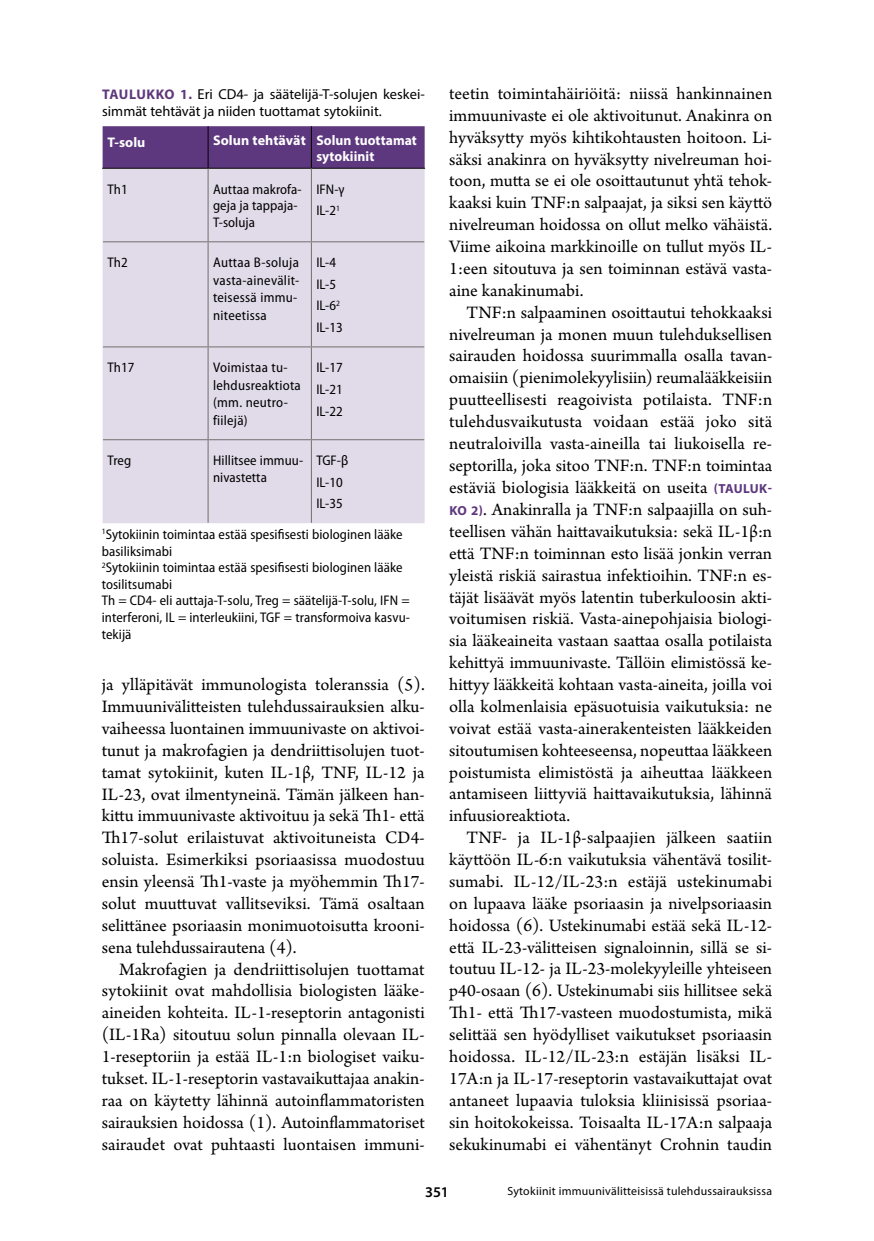
<style>
.page{position:relative;width:874px;height:1241px;background:#fff}
.page>*{position:absolute;margin:0;border:0;box-sizing:border-box;transform-origin:0 0}
.t1{font:18.38px/21.9px "Arno Pro";color:#000;text-align:justify}
.t2{font:600 14.88px "Myriad Pro";color:#000}
.t3{font:14.35px/17.5px "Myriad Pro";color:#000}
.t4{font:semi-condensed 14px/16.6px "Myriad Pro";letter-spacing:.005em;color:#000}
.t5{font:700 14px/16.6px "Myriad Pro";letter-spacing:.005em;color:#fff}
.t6{font:11.9px "Myriad Pro";letter-spacing:.02em;color:#000}
.s1{font-weight:700;font-size:14px;color:#5e387e}
.s2{font-family:"Myriad Pro";font-weight:700;font-size:13.12px;color:#5e387e}
</style>
<div class="page">
<div style="left:103px;top:126px;width:321px;height:42px;background:#5e387e"></div>
<div style="left:103px;top:169px;width:321px;height:354px;background:#e1dbe9"></div>
<hr style="left:102px;top:168px;width:106px;height:1px;background:#000">
<hr style="left:208px;top:168px;width:103px;height:1px;background:#000">
<hr style="left:311px;top:168px;width:114px;height:1px;background:#000">
<hr style="left:103px;top:241px;width:105px;height:1px;background:#716f6d">
<hr style="left:208px;top:241px;width:103px;height:1px;background:#716f6d">
<hr style="left:311px;top:241px;width:113px;height:1px;background:#716f6d">
<hr style="left:103px;top:346px;width:105px;height:1px;background:#716f6d">
<hr style="left:208px;top:346px;width:103px;height:1px;background:#716f6d">
<hr style="left:311px;top:346px;width:113px;height:1px;background:#716f6d">
<hr style="left:103px;top:439px;width:105px;height:1px;background:#716f6d">
<hr style="left:208px;top:439px;width:103px;height:1px;background:#716f6d">
<hr style="left:311px;top:439px;width:113px;height:1px;background:#716f6d">
<hr style="left:208px;top:126px;width:1px;height:42px;background:#000">
<hr style="left:207px;top:169px;width:1px;height:72px;background:#716f6d">
<hr style="left:207px;top:242px;width:1px;height:104px;background:#716f6d">
<hr style="left:207px;top:347px;width:1px;height:92px;background:#716f6d">
<hr style="left:207px;top:440px;width:1px;height:82px;background:#716f6d">
<hr style="left:311px;top:126px;width:1px;height:42px;background:#000">
<hr style="left:311px;top:169px;width:1px;height:72px;background:#716f6d">
<hr style="left:311px;top:242px;width:1px;height:104px;background:#716f6d">
<hr style="left:311px;top:347px;width:1px;height:92px;background:#716f6d">
<hr style="left:311px;top:440px;width:1px;height:82px;background:#716f6d">
<p class="t3" style="left:102px;top:85px;width:324px"><span class="s1">TAULUKKO 1.</span> Eri CD4- ja säätelijä-T-solujen keskei&shy;simmät tehtävät ja niiden tuottamat sytokiinit.</p>
<p class="t5" style="left:107px;top:133px;width:39px">T-solu</p>
<p class="t5" style="left:316px;top:131px;width:102px;text-indent:-103px">Solun tehtävät Solun tuottamat sytokiinit</p>
<p class="t4" style="left:107px;top:180px;width:22px">Th1</p>
<p class="t4" style="left:213px;top:180px;width:90px">Auttaa makrofa&shy;geja ja tappaja-<br>T-soluja</p>
<p class="t4" style="left:316px;top:178px;width:30px;line-height:21.5px">IFN-γ<br>IL-2<sup>1</sup></p>
<p class="t4" style="left:107px;top:254px;width:22px">Th2</p>
<p class="t4" style="left:213px;top:253px;width:88px;line-height:17.5px">Auttaa B-soluja vasta-ainevälit&shy;teisessä immu&shy;niteetissa</p>
<p class="t4" style="left:316px;top:251px;width:28px;line-height:21.5px">IL-4<br>IL-5<br>IL-6<sup>2<br></sup>IL-13</p>
<p class="t4" style="left:107px;top:359px;width:28px">Th17</p>
<p class="t4" style="left:213px;top:358px;width:89px;line-height:17.5px">Voimistaa tu&shy;lehdusreaktiota (mm. neutro&shy;fiilejä)</p>
<p class="t4" style="left:316px;top:356px;width:28px;line-height:21.5px;text-align:justify">IL-17<br>IL-21<br>IL-22</p>
<p class="t4" style="left:107px;top:452px;width:25px">Treg</p>
<p class="t4" style="left:213px;top:452px;width:92px">Hillitsee immuu&shy;nivastetta</p>
<p class="t4" style="left:316px;top:449px;width:33px;line-height:21.5px">TGF-β<br>IL-10<br>IL-35</p>
<p class="t4" style="left:102px;top:525px;width:309px"><sup>1</sup>Sytokiinin toimintaa estää spesifisesti biologinen lääke basiliksimabi<br><sup>2</sup>Sytokiinin toimintaa estää spesifisesti biologinen lääke tosilitsumabi<br>Th = CD4- eli auttaja-T-solu, Treg = säätelijä-T-solu, IFN = interferoni, IL = interleukiini, TGF = transformoiva kasvu&shy;tekijä</p>
<p class="t1" style="left:102px;top:674px;width:324px">ja ylläpitävät immunologista toleranssia (5).<br>Immuunivälitteisten tulehdussairauksien alku&shy;vaiheessa luontainen immuunivaste on aktivoi&shy;tunut ja makrofagien ja dendriittisolujen tuot&shy;tamat sytokiinit, kuten IL-1β, TNF, IL-12 ja IL-23, ovat ilmentyneinä. Tämän jälkeen han&shy;kittu immuunivaste aktivoituu ja sekä Th1- että Th17-solut erilaistuvat aktivoituneista CD4- soluista. Esimerkiksi psoriaasissa muodostuu ensin yleensä Th1-vaste ja myöhemmin Th17- solut muuttuvat vallitseviksi. Tämä osaltaan selittänee psoriaasin monimuotoisutta krooni&shy;sena tulehdussairautena (4).</p>
<p class="t1" style="left:102px;top:958px;width:324px;text-indent:17px">Makrofagien ja dendriittisolujen tuottamat sytokiinit ovat mahdollisia biologisten lääke&shy;aineiden kohteita. IL-1-reseptorin antagonisti (IL-1Ra) sitoutuu solun pinnalla olevaan IL-1-reseptoriin ja estää IL-1:n biologiset vaiku&shy;tukset. IL-1-reseptorin vastavaikuttajaa anakin&shy;raa on käytetty lähinnä autoinflammatoristen sairauksien hoidossa (1). Autoinflammatoriset sairaudet ovat puhtaasti luontaisen immuni-</p>
<p class="t1" style="left:449px;top:83px;width:324px">teetin toimintahäiriöitä: niissä hankinnainen immuunivaste ei ole aktivoitunut. Anakinra on hyväksytty myös kihtikohtausten hoitoon. Li&shy;säksi anakinra on hyväksytty nivelreuman hoi&shy;toon, mutta se ei ole osoittautunut yhtä tehok&shy;kaaksi kuin TNF:n salpaajat, ja siksi sen käyttö nivelreuman hoidossa on ollut melko vähäistä.<br>Viime aikoina markkinoille on tullut myös IL-1:een sitoutuva ja sen toiminnan estävä vasta&shy;aine kanakinumabi.</p>
<p class="t1" style="left:449px;top:302px;width:324px;text-indent:17px">TNF:n salpaaminen osoittautui tehokkaaksi nivelreuman ja monen muun tulehduksellisen sairauden hoidossa suurimmalla osalla tavan&shy;omaisiin (pienimolekyylisiin) reumalääkkeisiin puutteellisesti reagoivista potilaista. TNF:n tulehdusvaikutusta voidaan estää joko sitä neutraloivilla vasta-aineilla tai liukoisella re&shy;septorilla, joka sitoo TNF:n. TNF:n toimintaa estäviä biologisia lääkkeitä on useita <span class="s2">(TAULUK-KO 2)</span>. Anakinralla ja TNF:n salpaajilla on suh&shy;teellisen vähän haittavaikutuksia: sekä IL-1β:n että TNF:n toiminnan esto lisää jonkin verran yleistä riskiä sairastua infektioihin. TNF:n es&shy;täjät lisäävät myös latentin tuberkuloosin akti&shy;voitumisen riskiä. Vasta-ainepohjaisia biologi&shy;sia lääkeaineita vastaan saattaa osalla potilaista kehittyä immuunivaste. Tällöin elimistössä ke&shy;hittyy lääkkeitä kohtaan vasta-aineita, joilla voi olla kolmenlaisia epäsuotuisia vaikutuksia: ne voivat estää vasta-ainerakenteisten lääkkeiden sitoutumisen kohteeseensa, nopeuttaa lääkkeen poistumista elimistöstä ja aiheuttaa lääkkeen antamiseen liittyviä haittavaikutuksia, lähinnä infuusioreaktiota.</p>
<p class="t1" style="left:449px;top:827px;width:324px;text-indent:17px">TNF- ja IL-1β-salpaajien jälkeen saatiin käyttöön IL-6:n vaikutuksia vähentävä tosilit&shy;sumabi. IL-12/IL-23:n estäjä ustekinumabi on lupaava lääke psoriaasin ja nivelpsoriaasin hoidossa (6). Ustekinumabi estää sekä IL-12- että IL-23-välitteisen signaloinnin, sillä se si&shy;toutuu IL-12- ja IL-23-molekyyleille yhteiseen p40-osaan (6). Ustekinumabi siis hillitsee sekä Th1- että Th17-vasteen muodostumista, mikä selittää sen hyödylliset vaikutukset psoriaasin hoidossa. IL-12/IL-23:n estäjän lisäksi IL-17A:n ja IL-17-reseptorin vastavaikuttajat ovat antaneet lupaavia tuloksia kliinisissä psoriaa&shy;sin hoitokokeissa. Toisaalta IL-17A:n salpaaja sekukinumabi ei vähentänyt Crohnin taudin</p>
<p class="t2" style="left:425px;top:1182px;width:25px">351</p>
<p class="t6" style="left:507px;top:1183px;width:266px">Sytokiinit immuunivälitteisissä tulehdussairauksissa</p>
</div>
